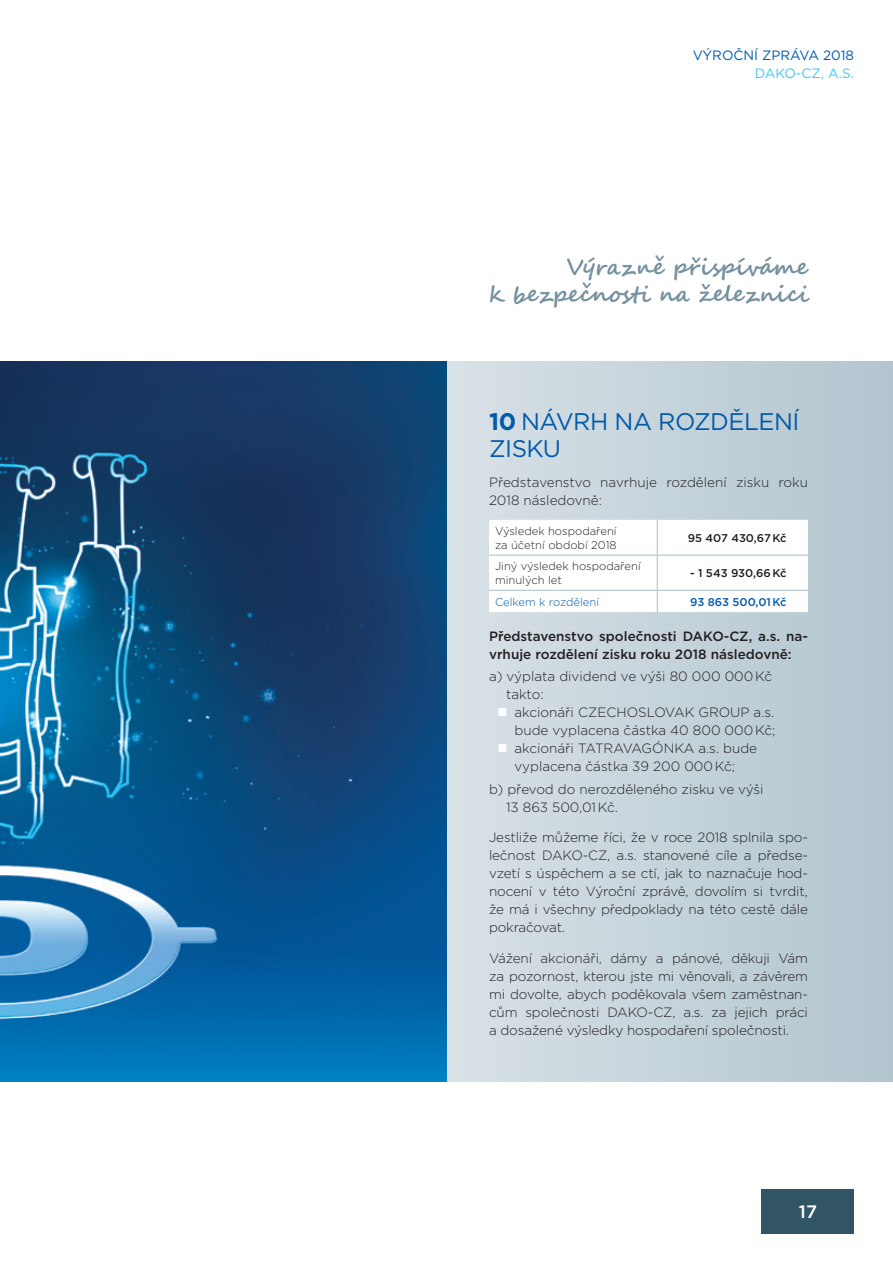
<style>
.page{position:relative;width:893px;height:1263px;background:#fff}
.page>*{position:absolute;margin:0;border:0;box-sizing:border-box;transform-origin:0 0}
.odstavec{font:24px/27px "Gotham";letter-spacing:-.02em;color:#015aaa}
.t1{font:700 22.5px/27px "Segoe Script";color:#75919f;text-align:right}
.t2{font:500 18px "Gotham";color:#fff}
.odstavec-2{font:300 13.5px/18px "Gotham";letter-spacing:-.005em;color:#231f20}
.odstavec-3{font:500 13.5px/18px "Gotham";color:#231f20}
.t3{font:13.5px "Gotham";color:#015aaa}
.t4{font:13.5px "Gotham";letter-spacing:-.025em;color:#40c7f4}
.tab_1{font:300 11.25px "Gotham";color:#231f20}
.tab_1-2{font:500 11.25px "Gotham";color:#231f20}
.tab_1-3{font:300 11.25px "Gotham";color:#015aaa}
.tab_1-4{font:500 11.25px "Gotham";letter-spacing:-.005em;color:#015aaa}
.s1{font-weight:700}
</style>
<div class="page">
<svg style="left:446px;top:361px;width:447px;height:721px;background:#c4d2da"></svg>
<div style="left:762px;top:1189px;width:92px;height:44px;background:#315564"></div>
<img style="left:0;top:361px;width:446px;height:721px">
<svg style="left:489px;top:520px;width:319px;height:92px"></svg>
<svg style="left:499px;top:708px;width:7px;height:8px"></svg>
<svg style="left:499px;top:744px;width:7px;height:8px"></svg>
<p class="t3" style="left:693px;top:47px;width:163px">VÝROČNÍ ZPRÁVA 2018</p>
<p class="t4" style="left:755px;top:65px;width:101px">DAKO-CZ, A.S.</p>
<h2 class="t1" style="left:489px;top:254px;width:323px">Výrazně přispíváme<br>k bezpečnosti na železnici</h2>
<p class="odstavec" style="left:489px;top:407px;width:312px"><span class="s1">10</span> NÁVRH NA ROZDĚLENÍ<br>ZISKU</p>
<p class="odstavec-2" style="left:489px;top:473px;width:320px">Představenstvo navrhuje rozdělení zisku roku<br>2018 následovně:</p>
<p class="tab_1" style="left:495px;top:524px;width:123px">Výsledek hospodaření</p>
<p class="tab_1" style="left:495px;top:538px;width:123px">za účetní období 2018</p>
<p class="tab_1-2" style="left:688px;top:531px;width:100px">95 407 430,67 Kč</p>
<p class="tab_1" style="left:495px;top:559px;width:147px">Jiný výsledek hospodaření</p>
<p class="tab_1" style="left:495px;top:573px;width:68px">minulých let</p>
<p class="tab_1-2" style="left:690px;top:566px;width:98px">- 1 543 930,66 Kč</p>
<p class="tab_1-3" style="left:495px;top:595px;width:106px">Celkem k rozdělení</p>
<p class="tab_1-4" style="left:690px;top:594px;width:98px">93 863 500,01 Kč</p>
<p class="odstavec-3" style="left:489px;top:627px;width:320px">Představenstvo společnosti DAKO-CZ, a.s. na&shy;vrhuje rozdělení zisku roku 2018 následovně:</p>
<p class="odstavec-2" style="left:506px;top:667px;width:268px;text-indent:-17px">a) výplata dividend ve výši 80 000 000 Kč takto:</p>
<p class="odstavec-2" style="left:514px;top:703px;width:262px">akcionáři CZECHOSLOVAK GROUP a.s. bude vyplacena částka 40 800 000 Kč;</p>
<p class="odstavec-2" style="left:514px;top:739px;width:244px">akcionáři TATRAVAGÓNKA a.s. bude vyplacena částka 39 200 000 Kč;</p>
<p class="odstavec-2" style="left:506px;top:779px;width:259px;text-indent:-17px">b) převod do nerozděleného zisku ve výši<br>13 863 500,01 Kč.</p>
<p class="odstavec-2" style="left:489px;top:828px;width:320px;text-align:justify">Jestliže můžeme říci, že v roce 2018 splnila spo&shy;lečnost DAKO-CZ, a.s. stanovené cíle a předse&shy;vzetí s úspěchem a se ctí, jak to naznačuje hod&shy;nocení v této Výroční zprávě, dovolím si tvrdit, že má i všechny předpoklady na této cestě dále pokračovat.</p>
<p class="odstavec-2" style="left:489px;top:949px;width:320px;text-align:justify">Vážení akcionáři, dámy a pánové, děkuji Vám za pozornost, kterou jste mi věnovali, a závěrem mi dovolte, abych poděkovala všem zaměstnan&shy;cům společnosti DAKO-CZ, a.s. za jejich práci a dosažené výsledky hospodaření společnosti.</p>
<h3 class="t2" style="left:799px;top:1200px;width:20px">17</h3>
</div>
